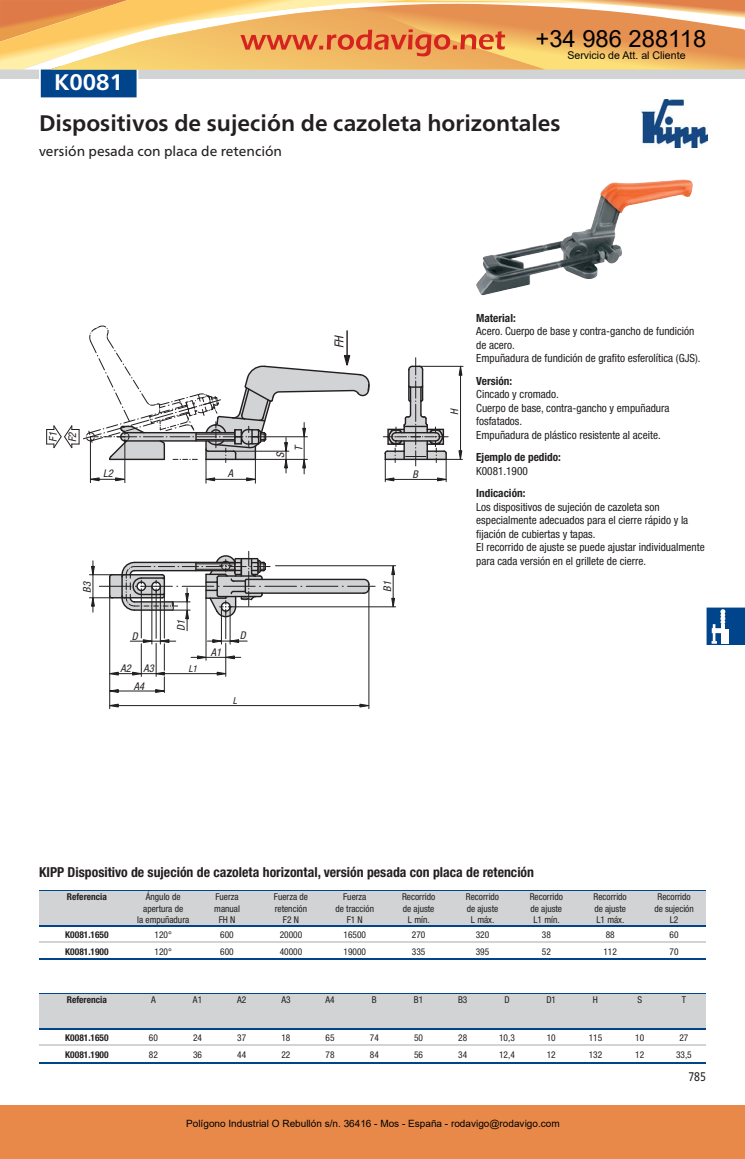
<style>
.page{position:relative;width:745px;height:1159px;background:#fff}
.page>*{position:absolute;margin:0;border:0;box-sizing:border-box;transform-origin:0 0}
.t1{font:23.75px "Arial";color:#000}
.t2{font:700 22.5px "Frutiger Neue LTW1 G";color:#231f20}
.t3{font:700 22.5px "Frutiger Neue LTW1 G";color:#fff}
.t4{font:700 condensed 13.75px "Helvetica Neue LTW1 G";color:#231f20}
.t5{font:13.75px "Frutiger Neue LTW1 G";color:#231f20}
.t6{font:12.5px "Frutiger Neue LTW1 G";color:#231f20;scale:.81 1}
.t7{font:italic condensed 12.38px "Helvetica Neue LTW1 G";color:#231f20}
.t8{font:condensed 11.25px/13.5px "Helvetica Neue LTW1 G";color:#231f20}
.t9{font:700 condensed 11.25px "Helvetica Neue LTW1 G";color:#231f20}
.t10{font:italic condensed 10.62px/17.6px "Helvetica Neue LTW1 G";color:#231f20;text-align:center}
.t11{font:10.62px "Arial";color:#000}
.t12{font:10px "Arial";color:#000}
.t13{font:italic condensed 9.62px "Helvetica Neue LTW1 G";color:#231f20}
.t14{font:condensed 9.38px "Helvetica Neue LTW1 G";color:#231f20}
.t15{font:700 condensed 9.38px "Helvetica Neue LTW1 G";color:#231f20}
</style>
<div class="page">
<img style="left:641px;top:100px;width:65px;height:48px">
<svg style="left:706px;top:607px;width:38px;height:38px"></svg>
<img style="left:476px;top:245px;width:146px;height:50px">
<hr style="left:392px;top:566px;width:1px;height:40px;background:#231f20">
<hr style="left:110px;top:705px;width:258px;height:1px;background:#231f20">
<hr style="left:419px;top:366px;width:44px;height:1px;background:#231f20">
<hr style="left:230px;top:606px;width:165px;height:1px;background:#231f20">
<hr style="left:275px;top:565px;width:120px;height:1px;background:#231f20">
<hr style="left:109px;top:596px;width:1px;height:112px;background:#231f20">
<hr style="left:368px;top:588px;width:1px;height:120px;background:#231f20">
<svg style="left:359px;top:703px;width:11px;height:5px"></svg>
<svg style="left:109px;top:703px;width:10px;height:5px"></svg>
<svg style="left:390px;top:565px;width:5px;height:10px"></svg>
<svg style="left:390px;top:597px;width:5px;height:11px"></svg>
<svg style="left:382px;top:358px;width:80px;height:124px"></svg>
<svg style="left:46px;top:325px;width:329px;height:368px"></svg>
<hr style="left:39px;top:890px;width:666px;height:1px;background:#00448c">
<div style="left:39px;top:891px;width:666px;height:34px;background:#d1d3d4"></div>
<hr style="left:39px;top:925px;width:666px;height:1px;background:#00448c">
<hr style="left:39px;top:941px;width:666px;height:1px;background:#d1d3d4">
<hr style="left:39px;top:958px;width:666px;height:2px;background:#00448c">
<hr style="left:39px;top:993px;width:666px;height:1px;background:#00448c">
<div style="left:39px;top:994px;width:666px;height:34px;background:#d1d3d4"></div>
<hr style="left:39px;top:1028px;width:666px;height:1px;background:#00448c">
<hr style="left:39px;top:1044px;width:666px;height:2px;background:#d1d3d4">
<hr style="left:39px;top:1062px;width:666px;height:1px;background:#00448c">
<div style="left:0;top:1105px;width:744px;height:54px;background:#e88949"></div>
<svg style="left:0;top:0;width:744px;height:98px"></svg>
<h1 class="t1" style="left:535px;top:22px;width:172px">+34 986 288118</h1>
<h2 class="t3" style="left:54px;top:74px;width:70px">K0081</h2>
<p class="t11" style="left:567px;top:48px;width:120px">Servicio de Att. al Cliente</p>
<h2 class="t2" style="left:39px;top:115px;width:523px">Dispositivos de sujeción de cazoleta horizontales</h2>
<p class="t5" style="left:39px;top:146px;width:244px">versión pesada con placa de retención</p>
<p class="t10" style="left:43px;top:442px;width:12px;line-height:19.5px;text-align:left;rotate:-90deg">F1<br>F2</p>
<p class="t10" style="left:103px;top:464px;width:11px">L2</p>
<p class="t10" style="left:227px;top:464px;width:7px">A</p>
<p class="t7" style="left:332px;top:348px;width:14px;rotate:-90deg">FH</p>
<p class="t10" style="left:271px;top:458px;width:7px;rotate:-90deg">S</p>
<p class="t10" style="left:290px;top:451px;width:6px;rotate:-90deg">T</p>
<p class="t10" style="left:412px;top:465px;width:7px">B</p>
<p class="t10" style="left:78px;top:593px;width:12px;rotate:-90deg">B3</p>
<p class="t10" style="left:378px;top:592px;width:12px;rotate:-90deg">B1</p>
<p class="t10" style="left:172px;top:631px;width:13px;rotate:-90deg">D1</p>
<p class="t10" style="left:132px;top:627px;width:7px">D</p>
<p class="t10" style="left:240px;top:627px;width:7px">D</p>
<p class="t10" style="left:120px;top:659px;width:35px">A2 A3<br>A4</p>
<p class="t13" style="left:188px;top:663px;width:10px">L1</p>
<p class="t10" style="left:211px;top:643px;width:12px">A1</p>
<p class="t13" style="left:232px;top:695px;width:6px">L</p>
<p class="t10" style="left:445px;top:415px;width:7px;rotate:-90deg">H</p>
<p class="t9" style="left:476px;top:314px;width:41px">Material:</p>
<p class="t8" style="left:476px;top:326px;width:226px">Acero. Cuerpo de base y contra-gancho de fundición de acero.<br>Empuñadura de fundición de grafito esferolítica (GJS).</p>
<p class="t9" style="left:476px;top:377px;width:38px">Versión:</p>
<p class="t8" style="left:476px;top:389px;width:194px">Cincado y cromado.<br>Cuerpo de base, contra-gancho y empuñadura fosfatados.<br>Empuñadura de plástico resistente al aceite.</p>
<p class="t9" style="left:476px;top:453px;width:86px">Ejemplo de pedido:</p>
<p class="t8" style="left:476px;top:465px;width:53px">K0081.1900</p>
<p class="t9" style="left:476px;top:489px;width:51px">Indicación:</p>
<p class="t8" style="left:476px;top:501px;width:230px">Los dispositivos de sujeción de cazoleta son especialmente adecuados para el cierre rápido y la fijación de cubiertas y tapas.<br>El recorrido de ajuste se puede ajustar individualmente para cada versión en el grillete de cierre.</p>
<p class="t4" style="left:39px;top:866px;width:496px">KIPP Dispositivo de sujeción de cazoleta horizontal, versión pesada con placa de retención</p>
<p class="t15" style="left:67px;top:893px;width:41px">Referencia</p>
<p class="t14" style="left:146px;top:893px;width:36px">Ángulo de</p>
<p class="t14" style="left:215px;top:893px;width:25px">Fuerza</p>
<p class="t14" style="left:274px;top:893px;width:36px">Fuerza de</p>
<p class="t14" style="left:343px;top:893px;width:25px">Fuerza</p>
<p class="t14" style="left:402px;top:893px;width:35px">Recorrido</p>
<p class="t14" style="left:465px;top:893px;width:35px">Recorrido</p>
<p class="t14" style="left:529px;top:893px;width:35px">Recorrido</p>
<p class="t14" style="left:593px;top:893px;width:35px">Recorrido</p>
<p class="t14" style="left:657px;top:893px;width:35px">Recorrido</p>
<p class="t14" style="left:143px;top:905px;width:41px">apertura de</p>
<p class="t14" style="left:214px;top:905px;width:27px">manual</p>
<p class="t14" style="left:274px;top:905px;width:34px">retención</p>
<p class="t14" style="left:335px;top:905px;width:40px">de tracción</p>
<p class="t14" style="left:402px;top:905px;width:33px">de ajuste</p>
<p class="t14" style="left:466px;top:905px;width:33px">de ajuste</p>
<p class="t14" style="left:530px;top:905px;width:33px">de ajuste</p>
<p class="t14" style="left:594px;top:905px;width:33px">de ajuste</p>
<p class="t14" style="left:654px;top:905px;width:41px">de sujeción</p>
<p class="t14" style="left:137px;top:916px;width:54px">la empuñadura</p>
<p class="t14" style="left:218px;top:916px;width:18px">FH N</p>
<p class="t14" style="left:283px;top:916px;width:18px">F2 N</p>
<p class="t14" style="left:346px;top:916px;width:18px">F1 N</p>
<p class="t14" style="left:407px;top:916px;width:23px">L mín.</p>
<p class="t14" style="left:470px;top:916px;width:25px">L máx.</p>
<p class="t14" style="left:533px;top:916px;width:28px">L1 mín.</p>
<p class="t14" style="left:596px;top:916px;width:29px">L1 máx.</p>
<p class="t14" style="left:669px;top:916px;width:10px">L2</p>
<p class="t15" style="left:65px;top:931px;width:45px">K0081.1650</p>
<p class="t14" style="left:154px;top:931px;width:19px">120°</p>
<p class="t14" style="left:220px;top:931px;width:15px">600</p>
<p class="t14" style="left:279px;top:931px;width:24px">20000</p>
<p class="t14" style="left:343px;top:931px;width:24px">16500</p>
<p class="t14" style="left:411px;top:931px;width:15px">270</p>
<p class="t14" style="left:475px;top:931px;width:15px">320</p>
<p class="t14" style="left:541px;top:931px;width:10px">38</p>
<p class="t14" style="left:605px;top:931px;width:10px">88</p>
<p class="t14" style="left:669px;top:931px;width:10px">60</p>
<p class="t15" style="left:65px;top:948px;width:45px">K0081.1900</p>
<p class="t14" style="left:154px;top:948px;width:19px">120°</p>
<p class="t14" style="left:220px;top:948px;width:15px">600</p>
<p class="t14" style="left:279px;top:948px;width:24px">40000</p>
<p class="t14" style="left:343px;top:948px;width:24px">19000</p>
<p class="t14" style="left:411px;top:948px;width:15px">335</p>
<p class="t14" style="left:475px;top:948px;width:15px">395</p>
<p class="t14" style="left:541px;top:948px;width:10px">52</p>
<p class="t14" style="left:603px;top:948px;width:15px">112</p>
<p class="t14" style="left:669px;top:948px;width:10px">70</p>
<p class="t15" style="left:67px;top:996px;width:41px">Referencia</p>
<p class="t14" style="left:151px;top:996px;width:6px">A</p>
<p class="t14" style="left:193px;top:996px;width:11px">A1</p>
<p class="t14" style="left:237px;top:996px;width:11px">A2</p>
<p class="t14" style="left:281px;top:996px;width:11px">A3</p>
<p class="t14" style="left:325px;top:996px;width:11px">A4</p>
<p class="t14" style="left:371px;top:996px;width:6px">B</p>
<p class="t14" style="left:413px;top:996px;width:11px">B1</p>
<p class="t14" style="left:458px;top:996px;width:11px">B3</p>
<p class="t14" style="left:504px;top:996px;width:7px">D</p>
<p class="t14" style="left:546px;top:996px;width:11px">D1</p>
<p class="t14" style="left:592px;top:996px;width:7px">H</p>
<p class="t14" style="left:637px;top:996px;width:6px">S</p>
<p class="t14" style="left:681px;top:996px;width:6px">T</p>
<p class="t15" style="left:65px;top:1034px;width:45px">K0081.1650</p>
<p class="t14" style="left:149px;top:1034px;width:11px">60</p>
<p class="t14" style="left:193px;top:1034px;width:10px">24</p>
<p class="t14" style="left:237px;top:1034px;width:10px">37</p>
<p class="t14" style="left:281px;top:1034px;width:10px">18</p>
<p class="t14" style="left:325px;top:1034px;width:11px">65</p>
<p class="t14" style="left:369px;top:1034px;width:10px">74</p>
<p class="t14" style="left:414px;top:1034px;width:10px">50</p>
<p class="t14" style="left:458px;top:1034px;width:11px">28</p>
<p class="t14" style="left:499px;top:1034px;width:17px">10,3</p>
<p class="t14" style="left:546px;top:1034px;width:10px">10</p>
<p class="t14" style="left:588px;top:1034px;width:15px">115</p>
<p class="t14" style="left:634px;top:1034px;width:10px">10</p>
<p class="t14" style="left:679px;top:1034px;width:11px">27</p>
<p class="t15" style="left:65px;top:1051px;width:45px">K0081.1900</p>
<p class="t14" style="left:149px;top:1051px;width:10px">82</p>
<p class="t14" style="left:193px;top:1051px;width:10px">36</p>
<p class="t14" style="left:237px;top:1051px;width:10px">44</p>
<p class="t14" style="left:281px;top:1051px;width:10px">22</p>
<p class="t14" style="left:325px;top:1051px;width:10px">78</p>
<p class="t14" style="left:369px;top:1051px;width:11px">84</p>
<p class="t14" style="left:414px;top:1051px;width:10px">56</p>
<p class="t14" style="left:458px;top:1051px;width:11px">34</p>
<p class="t14" style="left:499px;top:1051px;width:17px">12,4</p>
<p class="t14" style="left:546px;top:1051px;width:10px">12</p>
<p class="t14" style="left:588px;top:1051px;width:15px">132</p>
<p class="t14" style="left:634px;top:1051px;width:10px">12</p>
<p class="t14" style="left:675px;top:1051px;width:17px">33,5</p>
<p class="t12" style="left:186px;top:1117px;width:375px">Polígono Industrial O Rebullón s/n. 36416 - Mos - España - rodavigo@rodavigo.com</p>
<p class="t6" style="left:688px;top:1071px;width:23px">785</p>
</div>
